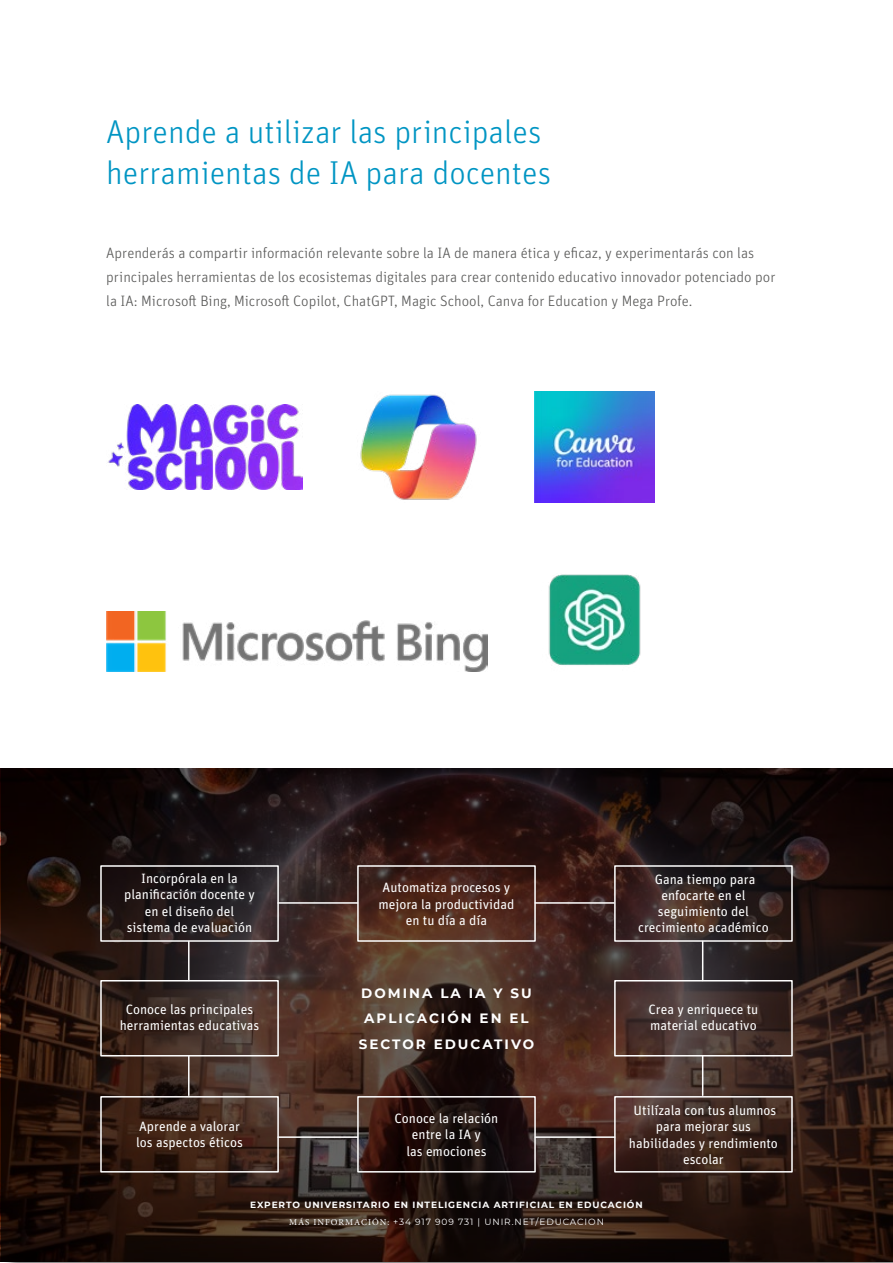
<style>
.page{position:relative;width:893px;height:1263px;background:#fff}
.page>*{position:absolute;margin:0;border:0;box-sizing:border-box;transform-origin:0 0}
.t1{font:300 33px/40.5px "Unit OT";color:#0095c3}
.t2{font:300 15px/24px "Unit OT";color:#575756}
.t3{font:13.5px/16.2px "Unit OT";color:#fff;text-align:center}
.t4{font:700 13.5px/25.5px "Montserrat";letter-spacing:.15em;color:#fff;text-align:center}
.t5{font:700 9px/16.5px "Montserrat";letter-spacing:.1em;color:#fff;text-align:center}
.s1{font-family:"Minion Pro";font-weight:400}
.s2{font-weight:400}
</style>
<div class="page">
<svg style="left:1px;top:768px;width:891px;height:494px;background:#2f1d18"></svg>
<img style="left:534px;top:392px;width:121px;height:110px">
<img style="left:360px;top:394px;width:117px;height:106px">
<img style="left:107px;top:404px;width:195px;height:86px">
<img style="left:548px;top:574px;width:93px;height:91px">
<img style="left:106px;top:612px;width:382px;height:59px">
<div style="left:357px;top:865px;width:179px;height:77px;border:2px solid #fff"></div>
<div style="left:614px;top:865px;width:179px;height:77px;border:2px solid #fff"></div>
<div style="left:100px;top:865px;width:179px;height:77px;border:2px solid #fff"></div>
<div style="left:614px;top:1096px;width:179px;height:76px;border:2px solid #fff"></div>
<div style="left:357px;top:1096px;width:179px;height:76px;border:2px solid #fff"></div>
<div style="left:100px;top:1096px;width:179px;height:76px;border:2px solid #fff"></div>
<div style="left:614px;top:980px;width:179px;height:76px;border:2px solid #fff"></div>
<div style="left:100px;top:980px;width:179px;height:76px;border:2px solid #fff"></div>
<hr style="left:278px;top:1136px;width:80px;height:2px;background:#fff">
<hr style="left:535px;top:1136px;width:80px;height:2px;background:#fff">
<hr style="left:188px;top:941px;width:2px;height:39px;background:#fff">
<hr style="left:188px;top:1056px;width:2px;height:39px;background:#fff">
<hr style="left:702px;top:941px;width:1px;height:39px;background:#fff">
<hr style="left:702px;top:1056px;width:1px;height:39px;background:#fff">
<hr style="left:278px;top:902px;width:80px;height:2px;background:#fff">
<hr style="left:535px;top:902px;width:79px;height:2px;background:#fff">
<h1 class="t1" style="left:106px;top:112px;width:446px">Aprende a utilizar las principales herramientas de IA para docentes</h1>
<p class="t2" style="left:106px;top:241px;width:671px">Aprenderás a compartir información relevante sobre la IA de manera ética y eficaz, y experimentarás con las principales herramientas de los ecosistemas digitales para crear contenido educativo innovador potenciado por la IA: Microsoft Bing, Microsoft Copilot, ChatGPT, Magic School, Canva for Education y Mega Profe.</p>
<p class="t3" style="left:124px;top:870px;width:132px">Incorpórala en la planificación docente y en el diseño del sistema de evaluación</p>
<p class="t3" style="left:120px;top:1001px;width:141px">Conoce las principales herramientas educativas</p>
<p class="t3" style="left:136px;top:1117px;width:108px;text-align:left">Aprende a valorar los aspectos éticos</p>
<p class="t3" style="left:378px;top:879px;width:138px">Automatiza procesos y mejora la productividad en tu día a día</p>
<p class="t3" style="left:638px;top:871px;width:132px">Gana tiempo para enfocarte en el seguimiento del crecimiento académico</p>
<p class="t4" style="left:359px;top:979px;width:177px">DOMINA LA IA Y SU<br>APLICACIÓN EN EL<br>SECTOR EDUCATIVO</p>
<p class="t3" style="left:395px;top:1110px;width:105px">Conoce la relación entre la IA y<br>las emociones</p>
<p class="t3" style="left:648px;top:1001px;width:111px;text-align:left">Crea y enriquece tu material educativo</p>
<p class="t3" style="left:629px;top:1102px;width:150px">Utilízala con tus alumnos para mejorar sus habilidades y rendimiento escolar</p>
<p class="t5" style="left:250px;top:1196px;width:394px">EXPERTO UNIVERSITARIO EN INTELIGENCIA ARTIFICIAL EN EDUCACIÓN<br><span class="s1">MÁS INFORMACIÓN:</span> <span class="s2">+34 917 909 731 | UNIR.NET/EDUCACION</span></p>
</div>
